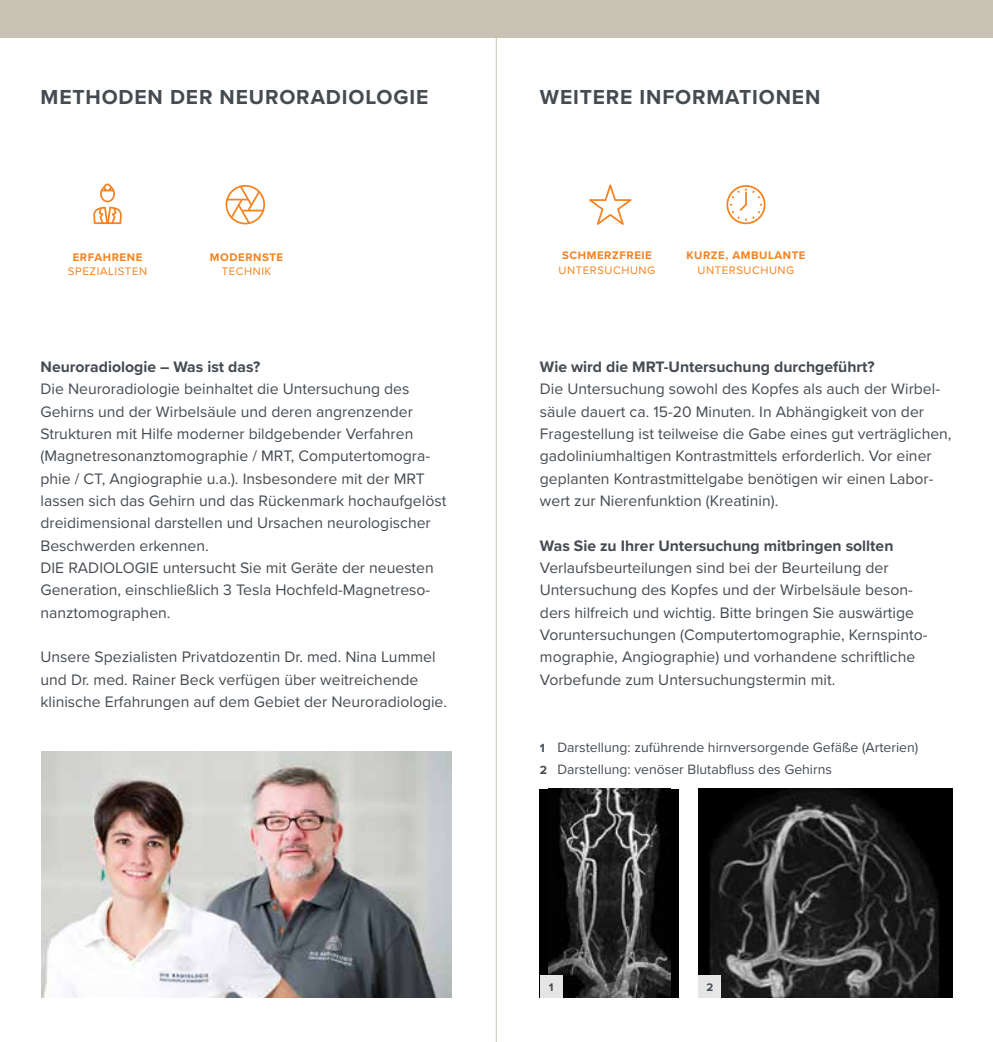
<style>
.page{position:relative;width:993px;height:1042px;background:#fff}
.page>*{position:absolute;margin:0;border:0;box-sizing:border-box;transform-origin:0 0}
.t1{font:700 21px "Proxima Nova";color:#454b51}
.t2{font:15.75px/22.4px "Proxima Nova";color:#454b51}
.t3{font:700 15.75px "Proxima Nova";color:#454b51}
.t4{font:14px/22.4px "Proxima Nova";color:#454b51}
.t5{font:700 11.38px "Proxima Nova";letter-spacing:.05em;color:#f58220}
.t6{font:11.38px "Proxima Nova";letter-spacing:.05em;color:#f58220}
.t7{font:700 11.38px "Proxima Nova";color:#454b51}
.s1{font-weight:700;font-size:12.25px}
</style>
<div class="page">
<div style="left:0;top:0;width:992px;height:37px;background:#c7c2b3"></div>
<hr style="left:496px;top:0;width:1px;height:1042px;background:#c7c2b3">
<img style="left:42px;top:752px;width:409px;height:245px">
<svg style="left:93px;top:183px;width:29px;height:41px"></svg>
<svg style="left:225px;top:185px;width:40px;height:39px"></svg>
<svg style="left:726px;top:185px;width:39px;height:39px"></svg>
<svg style="left:589px;top:184px;width:42px;height:41px"></svg>
<div style="left:539px;top:789px;width:139px;height:208px;background:#000"></div>
<img style="left:548px;top:789px;width:122px;height:208px">
<img style="left:698px;top:789px;width:253px;height:208px">
<div style="left:539px;top:975px;width:23px;height:22px;background:#e5e5e5"></div>
<div style="left:698px;top:975px;width:23px;height:22px;background:#e5e5e5"></div>
<h1 class="t1" style="left:40px;top:82px;width:35px">METHODEN</h1>
<h1 class="t1" style="left:170px;top:82px;width:15px">DER</h1>
<h1 class="t1" style="left:219px;top:82px;width:60px">NEURORADIOLOGIE</h1>
<h1 class="t1" style="left:539px;top:82px;width:15px">WEITERE</h1>
<h1 class="t1" style="left:639px;top:82px;width:14px">INFOR</h1>
<h1 class="t1" style="left:706px;top:82px;width:34px">MATIONEN</h1>
<p class="t5" style="left:73px;top:248px;width:9px">ERFAHRENE</p>
<p class="t6" style="left:68px;top:263px;width:58px">SPEZIALISTEN</p>
<p class="t5" style="left:210px;top:248px;width:20px">MODERNSTE</p>
<p class="t6" style="left:221px;top:263px;width:9px">TECHN</p>
<p class="t6" style="left:261px;top:263px;width:11px">IK</p>
<p class="t5" style="left:562px;top:247px;width:9px">SCH</p>
<p class="t5" style="left:586px;top:247px;width:40px">MERZFREIE</p>
<p class="t6" style="left:558px;top:262px;width:9px">UNTERSUCHUNG</p>
<p class="t5" style="left:686px;top:247px;width:90px">KURZE, AMBULANTE</p>
<p class="t6" style="left:697px;top:262px;width:9px">UNTERSUCHUNG</p>
<p class="t3" style="left:40px;top:355px;width:221px">Neuroradiologie – Was ist das?</p>
<p class="t2" style="left:40px;top:377px;width:407px">Die Neuroradiologie beinhaltet die U ntersuchung des Gehirns und der Wirbelsäule und deren angrenzender Strukturen mit Hilfe moderner bildgebender Verfahren (Magnetresonanztomographie / MRT, Computertomogra&shy;phie / CT, Angiographie u.a.). Insbesondere mit der MRT lassen sich das Gehirn und das Rückenmark hochaufgelöst dreidimensional darstellen und U rsachen neurologischer Beschwerden erkennen.<br>DIE RADIOLOG</p>
<p class="t2" style="left:40px;top:556px;width:394px;text-indent:105px">IE untersucht Sie mit Geräte der neuesten<br>Generation, einschließlich 3 Tesla Hochfeld-Magnetreso&shy;nanztomographen.</p>
<p class="t2" style="left:40px;top:645px;width:408px">U nsere Spezialisten Privatdozentin Dr. med. N ina Lummel und Dr. med. Rainer Beck verfügen über weitreichende klinische Erfahrungen auf dem Gebiet der Neuroradiologie.</p>
<p class="t3" style="left:539px;top:355px;width:336px">Wie wird die MRT-Untersuchung durchgeführt?</p>
<p class="t2" style="left:539px;top:377px;width:413px">Die U ntersuchung sowohl des Kopfes als auch der Wirbel&shy;säule dauert ca. 15-20 Minuten. In Abhängigkeit von der Fragestellung ist teilweise die Gabe eines gut verträglichen, gadoliniumhaltigen Kontrastmittels erforderlich. Vor einer geplanten Kontrastmittelgabe benötigen wir einen Labor&shy;wert zur N ierenfunktion (Kreatinin).</p>
<p class="t3" style="left:539px;top:534px;width:355px">Was Sie zu Ihrer Untersuchung mitbringen sollten</p>
<p class="t2" style="left:539px;top:556px;width:389px">Verlaufsbeurteilungen sind bei der Beurteilung der<br>U ntersuchung des Kopfes und der Wirbelsäule beson&shy;ders hilfreich und wichtig. Bitte bringen Sie auswärtige Voruntersuchungen (Computertomographie, Kernspinto&shy;mographie, Angiographie) und vorhandene schriftliche Vorbefunde zum U ntersuchungstermin mit.</p>
<p class="t4" style="left:539px;top:735px;width:379px"><span class="s1">1</span> Darstellung: zuführende hirnversorgende Gefäße (Arterien)<br><span class="s1">2</span> Darstellung: venöser Blutabfluss des Gehirns</p>
<p class="t7" style="left:548px;top:978px;width:6px">1</p>
<p class="t7" style="left:706px;top:978px;width:8px">2</p>
</div>
